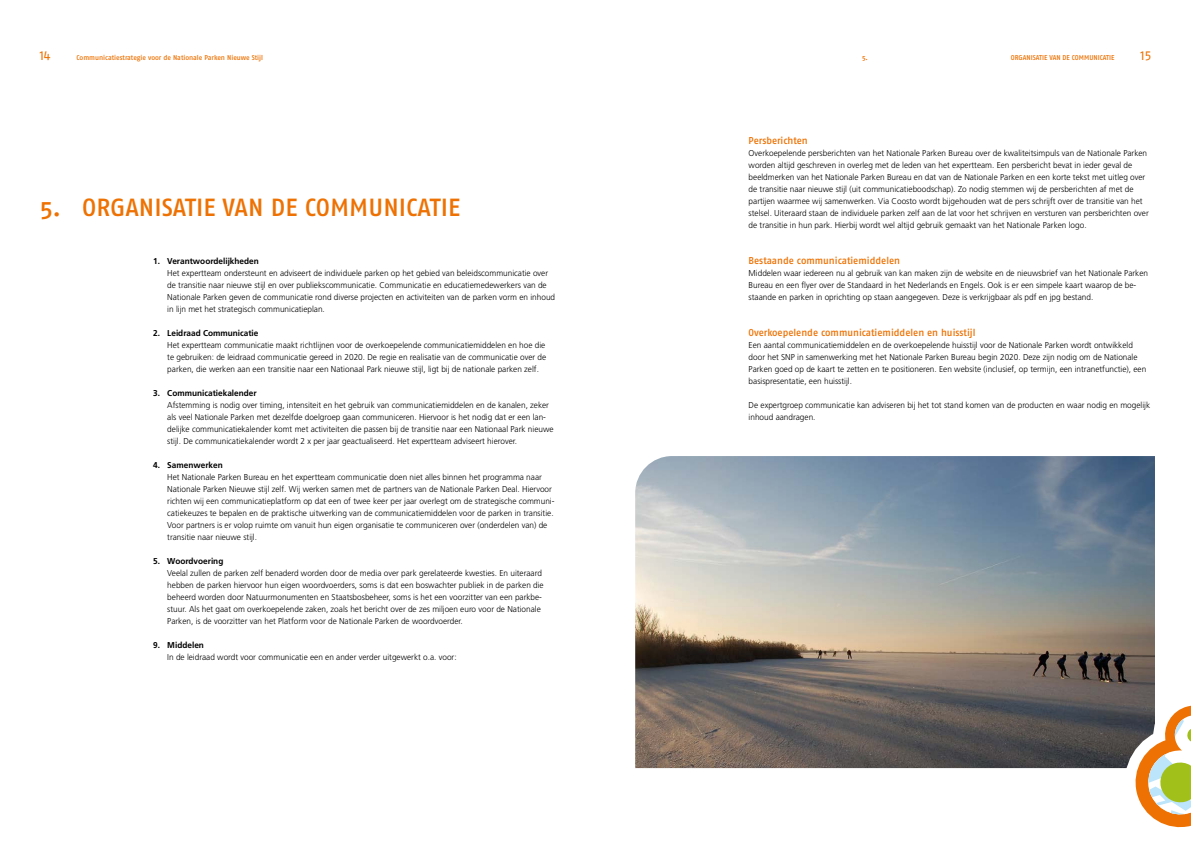
<style>
.page{position:relative;width:1191px;height:842px;background:#fff}
.page>*{position:absolute;margin:0;border:0;box-sizing:border-box;transform-origin:0 0}
.t1{font:24.8px "Fago No Med";color:#ee7203}
.t2{font:13px "Fago No Regular LF";color:#ee7203}
.t3{font:10px "Fago No Med";color:#ee7203}
.t4{font:300 8.5px/12px "Frutiger";color:#000}
.t5{font:700 8.5px "Frutiger";color:#000}
.t6{font:7px "Fago No Med";color:#ee7203}
</style>
<div class="page">
<img style="left:635px;top:456px;width:520px;height:312px">
<svg style="left:1096px;top:667px;width:95px;height:161px"></svg>
<h2 class="t2" style="left:40px;top:48px;width:12px">14</h2>
<p class="t6" style="left:77px;top:54px;width:188px">Communicatiestrategie voor de Nationale Parken Nieuwe Stijl</p>
<p class="t6" style="left:862px;top:54px;width:7px">5.</p>
<p class="t6" style="left:1011px;top:54px;width:105px">ORGANISATIE VAN DE COMMUNICATIE</p>
<h2 class="t2" style="left:1140px;top:48px;width:12px">15</h2>
<h1 class="t1" style="left:40px;top:193px;width:422px">5. ORGANISATIE VAN DE COMMUNICATIE</h1>
<p class="t5" style="left:153px;top:256px;width:107px">1. Verantwoordelijkheden</p>
<p class="t4" style="left:167px;top:267px;width:389px">Het expertteam ondersteunt en adviseert de individuele parken op het gebied van beleidscommunicatie over de transitie naar nieuwe stijl en over publiekscommunicatie. Communicatie en educatiemedewerkers van de Nationale Parken geven de communicatie rond diverse projecten en activiteiten van de parken vorm en inhoud in lijn met het strategisch communicatieplan.</p>
<p class="t5" style="left:153px;top:328px;width:107px">2. Leidraad Communicatie</p>
<p class="t4" style="left:167px;top:339px;width:380px;text-align:justify">Het expertteam communicatie maakt richtlijnen voor de overkoepelende communicatiemiddelen en hoe die te gebruiken: de leidraad communicatie gereed in 2020. De regie en realisatie van de communicatie over de parken, die werken aan een transitie naar een Nationaal Park nieuwe stijl, ligt bij de nationale parken zelf.</p>
<p class="t5" style="left:153px;top:388px;width:105px">3. Communicatiekalender</p>
<p class="t4" style="left:167px;top:399px;width:388px">Afstemming is nodig over timing, intensiteit en het gebruik van communicatiemiddelen en de kanalen, zeker als veel Nationale Parken met dezelfde doelgroep gaan communiceren. Hiervoor is het nodig dat er een lan&shy;delijke communicatiekalender komt met activiteiten die passen bij de transitie naar een Nationaal Park nieuwe stijl. De communicatiekalender wordt 2 x per jaar geactualiseerd. Het expertteam adviseert hierover.</p>
<p class="t5" style="left:153px;top:460px;width:71px">4. Samenwerken</p>
<p class="t4" style="left:167px;top:471px;width:389px">Het Nationale Parken Bureau en het expertteam communicatie doen niet alles binnen het programma naar Nationale Parken Nieuwe stijl zelf. Wij werken samen met de partners van de Nationale Parken Deal. Hiervoor richten wij een communicatieplatform op dat een of twee keer per jaar overlegt om de strategische communi&shy;catiekeuzes te bepalen en de praktische uitwerking van de communicatiemiddelen voor de parken in transitie.<br>Voor partners is er volop ruimte om vanuit hun eigen organisatie te communiceren over (onderdelen van) de transitie naar nieuwe stijl.</p>
<p class="t5" style="left:153px;top:556px;width:72px">5. Woordvoering</p>
<p class="t4" style="left:167px;top:567px;width:378px">Veelal zullen de parken zelf benaderd worden door de media over park gerelateerde kwesties. En uiteraard hebben de parken hiervoor hun eigen woordvoerders, soms is dat een boswachter publiek in de parken die beheerd worden door Natuurmonumenten en Staatsbosbeheer, soms is het een voorzitter van een parkbe&shy;stuur. Als het gaat om overkoepelende zaken, zoals het bericht over de zes miljoen euro voor de Nationale Parken, is de voorzitter van het Platform voor de Nationale Parken de woordvoerder.</p>
<p class="t5" style="left:153px;top:640px;width:52px">9. Middelen</p>
<p class="t4" style="left:167px;top:651px;width:291px">In de leidraad wordt voor communicatie een en ander verder uitgewerkt o.a. voor:</p>
<p class="t3" style="left:748px;top:135px;width:61px">Persberichten</p>
<p class="t4" style="left:748px;top:147px;width:402px">Overkoepelende persberichten van het Nationale Parken Bureau over de kwaliteitsimpuls van de Nationale Parken worden altijd geschreven in overleg met de leden van het expertteam. Een persbericht bevat in ieder geval de beeldmerken van het Nationale Parken Bureau en dat van de Nationale Parken en een korte tekst met uitleg over de transitie naar nieuwe stijl (uit communicatieboodschap). Zo nodig stemmen wij de persberichten af met de partijen waarmee wij samenwerken. Via Coosto wordt bijgehouden wat de pers schrijft over de transitie van het stelsel. Uiteraard staan de individuele parken zelf aan de lat voor het schrijven en versturen van persberichten over de transitie in hun park. Hierbij wordt wel altijd gebruik gemaakt van het Nationale Parken logo.</p>
<p class="t3" style="left:748px;top:255px;width:153px">Bestaande communicatiemiddelen</p>
<p class="t4" style="left:748px;top:267px;width:401px">Middelen waar iedereen nu al gebruik van kan maken zijn de website en de nieuwsbrief van het Nationale Parken<br>Bureau en een flyer over de Standaard in het Nederlands en Engels. Ook is er een simpele kaart waarop de be&shy;staande en parken in oprichting op staan aangegeven. Deze is verkrijgbaar als pdf en jpg bestand.</p>
<p class="t3" style="left:748px;top:327px;width:228px">Overkoepelende communicatiemiddelen en huisstijl</p>
<p class="t4" style="left:748px;top:339px;width:399px">Een aantal communicatiemiddelen en de overkoepelende huisstijl voor de Nationale Parken wordt ontwikkeld door het SNP in samenwerking met het Nationale Parken Bureau begin 2020. Deze zijn nodig om de Nationale Parken goed op de kaart te zetten en te positioneren. Een website (inclusief, op termijn, een intranetfunctie), een basispresentatie, een huisstijl.</p>
<p class="t4" style="left:748px;top:399px;width:403px">De expertgroep communicatie kan adviseren bij het tot stand komen van de producten en waar nodig en mogelijk inhoud aandragen.</p>
</div>
